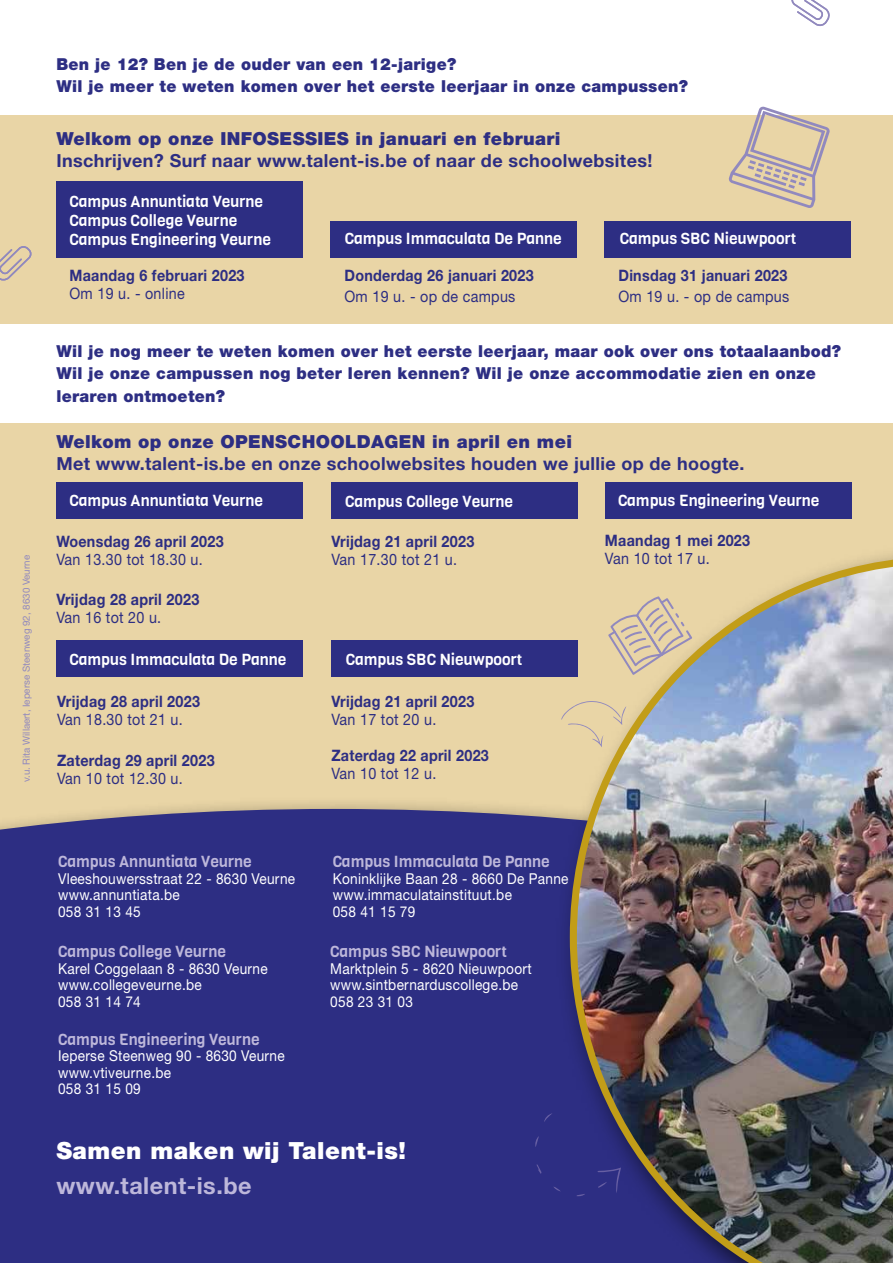
<style>
.page{position:relative;width:893px;height:1263px;background:#fff}
.page>*{position:absolute;margin:0;border:0;box-sizing:border-box;transform-origin:0 0}
.t1{font:900 23.7px "Helvetica Neue LT Std";letter-spacing:.02em;color:#fff}
.t2{font:700 23.4px "Helvetica Neue";letter-spacing:.02em;color:#bdb7da}
.t3{font:700 18px "Helvetica Neue";letter-spacing:.02em;color:#2d2e83}
.t4{font:900 18px "Helvetica Neue LT Std";letter-spacing:.02em;color:#2d2e83}
.t5{font:900 16.5px/22.5px "Helvetica Neue LT Std";letter-spacing:.02em;color:#2d2e83}
.t6{font:15.75px/18.9px "Viga";color:#fff}
.t7{font:700 15.75px "Helvetica Neue";letter-spacing:.02em;color:#2d2e83;scale:.91 1}
.t8{font:15.75px "Helvetica Neue";letter-spacing:.02em;color:#2d2e83;scale:.91 1}
.t9{font:15.75px "Viga";color:#bdb7da}
.t10{font:15px/16.5px "Helvetica Neue";letter-spacing:.02em;color:#fff;scale:.91 1}
.t11{font:9.75px "Helvetica Neue";color:#9189be}
</style>
<div class="page">
<div style="left:0;top:115px;width:893px;height:891px;background:#e9d5a6"></div>
<div style="left:0;top:324px;width:893px;height:98px;background:#fff"></div>
<div style="left:0;top:809px;width:555px;height:454px;background:#2d2e83"></div>
<div style="left:56px;top:181px;width:247px;height:77px;background:#2d2e83"></div>
<div style="left:56px;top:482px;width:247px;height:36px;background:#2d2e83"></div>
<div style="left:331px;top:482px;width:247px;height:36px;background:#2d2e83"></div>
<div style="left:605px;top:482px;width:246px;height:36px;background:#2d2e83"></div>
<div style="left:330px;top:221px;width:247px;height:37px;background:#2d2e83"></div>
<div style="left:56px;top:641px;width:247px;height:36px;background:#2d2e83"></div>
<div style="left:604px;top:221px;width:247px;height:37px;background:#2d2e83"></div>
<div style="left:331px;top:641px;width:247px;height:36px;background:#2d2e83"></div>
<div style="left:555px;top:542px;width:338px;height:721px;background:#000;opacity:.75"></div>
<img style="left:570px;top:557px;width:323px;height:706px">
<svg style="left:536px;top:1164px;width:6px;height:10px"></svg>
<svg style="left:534px;top:1136px;width:5px;height:11px"></svg>
<svg style="left:544px;top:1113px;width:9px;height:9px"></svg>
<svg style="left:597px;top:1167px;width:24px;height:26px"></svg>
<svg style="left:576px;top:1194px;width:9px;height:2px"></svg>
<svg style="left:553px;top:1186px;width:8px;height:5px"></svg>
<svg style="left:608px;top:596px;width:84px;height:79px"></svg>
<svg style="left:0;top:246px;width:32px;height:35px"></svg>
<svg style="left:791px;top:0;width:39px;height:26px"></svg>
<svg style="left:728px;top:106px;width:102px;height:102px"></svg>
<p class="t11" style="left:19px;top:782px;width:229px;rotate:-90deg">v.u. Rita Willaert, Ieperse Steenweg 92, 8630 Veurne</p>
<p class="t5" style="left:56px;top:52px;width:633px">Ben je 12? Ben je de ouder van een 12-jarige?<br>Wil je meer te weten komen over het eerste leerjaar in onze campussen?</p>
<p class="t4" style="left:56px;top:128px;width:506px">Welkom op onze INFOSESSIES in januari en februari</p>
<p class="t3" style="left:56px;top:147px;width:597px">Inschrijven? Surf naar www.talent-is.be of naar de schoolwebsites!</p>
<p class="t6" style="left:69px;top:192px;width:203px">Campus Annuntiata Veurne<br>Campus College Veurne<br>Campus Engineering Veurne</p>
<p class="t7" style="left:69px;top:263px;width:194px">Maandag 6 februari 2023</p>
<p class="t8" style="left:69px;top:282px;width:128px">Om 19 u. - online</p>
<p class="t6" style="left:345px;top:230px;width:219px">Campus Immaculata De Panne</p>
<p class="t7" style="left:344px;top:263px;width:209px">Donderdag 26 januari 2023</p>
<p class="t8" style="left:344px;top:285px;width:189px">Om 19 u. - op de campus</p>
<p class="t6" style="left:620px;top:230px;width:178px">Campus SBC Nieuwpoort</p>
<p class="t7" style="left:618px;top:263px;width:187px">Dinsdag 31 januari 2023</p>
<p class="t8" style="left:618px;top:285px;width:189px">Om 19 u. - op de campus</p>
<p class="t5" style="left:56px;top:339px;width:786px">Wil je nog meer te weten komen over het eerste leerjaar, maar ook over ons totaalaanbod?<br>Wil je onze campussen nog beter leren kennen? Wil je onze accommodatie zien en onze leraren ontmoeten?</p>
<p class="t4" style="left:56px;top:431px;width:517px">Welkom op onze OPENSCHOOLDAGEN in april en mei</p>
<p class="t3" style="left:56px;top:449px;width:690px">Met www.talent-is.be en onze schoolwebsites houden we jullie op de hoogte.</p>
<p class="t6" style="left:69px;top:491px;width:195px">Campus Annuntiata Veurne</p>
<p class="t6" style="left:345px;top:492px;width:169px">Campus College Veurne</p>
<p class="t6" style="left:618px;top:491px;width:203px">Campus Engineering Veurne</p>
<p class="t7" style="left:56px;top:529px;width:185px">Woensdag 26 april 2023</p>
<p class="t8" style="left:56px;top:548px;width:163px">Van 13.30 tot 18.30 u.</p>
<p class="t7" style="left:56px;top:587px;width:159px">Vrijdag 28 april 2023</p>
<p class="t8" style="left:56px;top:606px;width:117px">Van 16 tot 20 u.</p>
<p class="t6" style="left:69px;top:650px;width:219px">Campus Immaculata De Panne</p>
<p class="t7" style="left:57px;top:689px;width:159px">Vrijdag 28 april 2023</p>
<p class="t8" style="left:57px;top:708px;width:140px">Van 18.30 tot 21 u.</p>
<p class="t7" style="left:57px;top:748px;width:175px">Zaterdag 29 april 2023</p>
<p class="t8" style="left:57px;top:767px;width:140px">Van 10 tot 12.30 u.</p>
<p class="t7" style="left:331px;top:529px;width:159px">Vrijdag 21 april 2023</p>
<p class="t8" style="left:331px;top:548px;width:140px">Van 17.30 tot 21 u.</p>
<p class="t6" style="left:346px;top:650px;width:178px">Campus SBC Nieuwpoort</p>
<p class="t7" style="left:331px;top:689px;width:159px">Vrijdag 21 april 2023</p>
<p class="t8" style="left:331px;top:708px;width:117px">Van 17 tot 20 u.</p>
<p class="t7" style="left:331px;top:743px;width:175px">Zaterdag 22 april 2023</p>
<p class="t8" style="left:331px;top:762px;width:117px">Van 10 tot 12 u.</p>
<p class="t7" style="left:605px;top:528px;width:161px">Maandag 1 mei 2023</p>
<p class="t8" style="left:605px;top:547px;width:117px">Van 10 tot 17 u.</p>
<p class="t9" style="left:58px;top:851px;width:195px">Campus Annuntiata Veurne</p>
<p class="t10" style="left:58px;top:871px;width:262px">Vleeshouwersstraat 22 - 8630 Veurne www.annuntiata.be<br>058 31 13 45</p>
<p class="t9" style="left:58px;top:941px;width:169px">Campus College Veurne</p>
<p class="t10" style="left:58px;top:961px;width:232px">Karel Coggelaan 8 - 8630 Veurne www.collegeveurne.be<br>058 31 14 74</p>
<p class="t9" style="left:58px;top:1029px;width:203px">Campus Engineering Veurne</p>
<p class="t10" style="left:58px;top:1048px;width:251px">Ieperse Steenweg 90 - 8630 Veurne www.vtiveurne.be<br>058 31 15 09</p>
<p class="t9" style="left:333px;top:851px;width:219px">Campus Immaculata De Panne</p>
<p class="t10" style="left:333px;top:871px;width:261px">Koninklijke Baan 28 - 8660 De Panne www.immaculatainstituut.be<br>058 41 15 79</p>
<p class="t9" style="left:330px;top:941px;width:178px">Campus SBC Nieuwpoort</p>
<p class="t10" style="left:330px;top:961px;width:223px">Marktplein 5 - 8620 Nieuwpoort www.sintbernarduscollege.be<br>058 23 31 03</p>
<h1 class="t1" style="left:56px;top:1136px;width:351px">Samen maken wij Talent-is!</h1>
<h2 class="t2" style="left:56px;top:1167px;width:197px">www.talent-is.be</h2>
</div>
